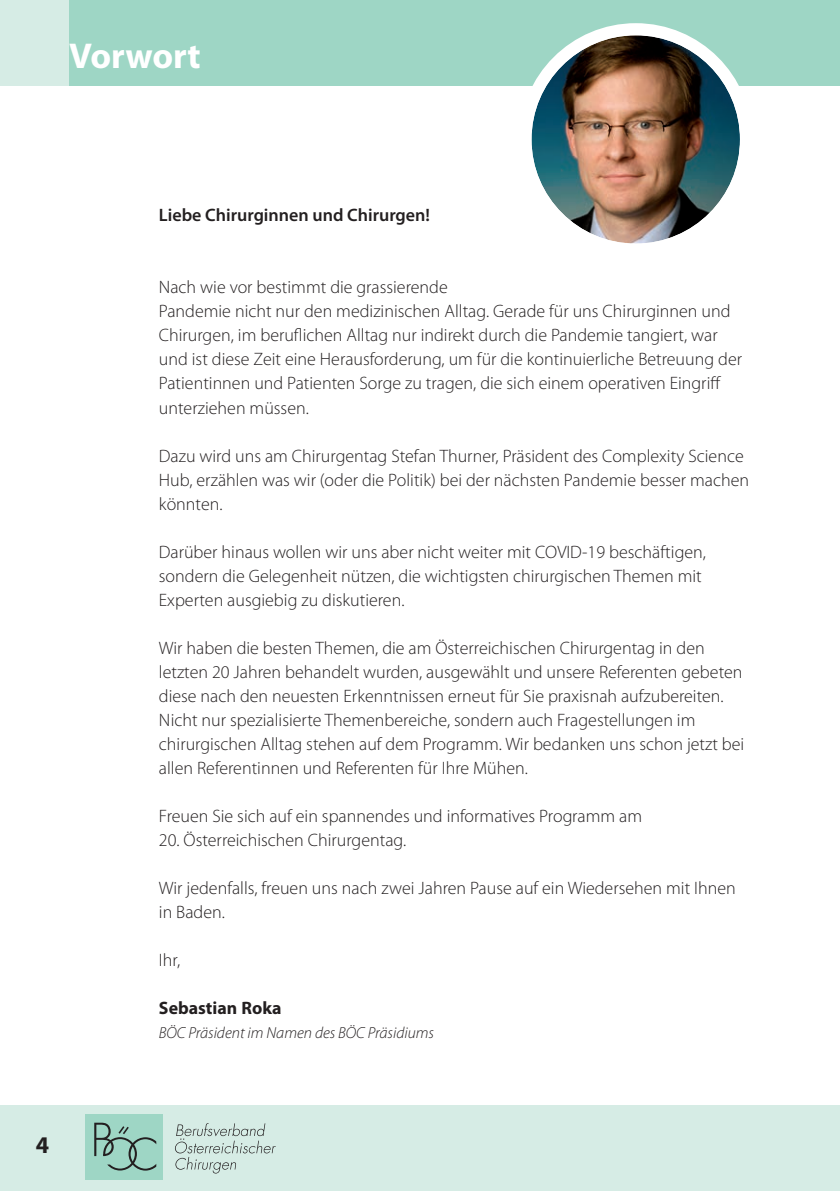
<style>
.page{position:relative;width:840px;height:1191px;background:#fff}
.page>*{position:absolute;margin:0;border:0;box-sizing:border-box;transform-origin:0 0}
.t1{font:700 36px "Myriad Pro";color:#fff}
.t2{font:700 24px "Myriad Pro";color:#231f20}
.t3{font:300 18px/24px "Myriad Pro";color:#231f20}
.t4{font:600 18px "Myriad Pro";color:#231f20}
.t5{font:700 18px "Myriad Pro";color:#231f20}
.t6{font:italic 300 16px "Myriad Pro";color:#231f20}
</style>
<div class="page">
<div style="left:0;top:0;width:839px;height:85px;background:#d6ece5"></div>
<div style="left:0;top:1106px;width:839px;height:85px;background:#d6ece5"></div>
<svg style="left:175px;top:1123px;width:101px;height:50px"></svg>
<div style="left:85px;top:1114px;width:77px;height:65px;background:#9ed6c5"></div>
<svg style="left:94px;top:1122px;width:62px;height:48px"></svg>
<div style="left:69px;top:0;width:770px;height:85px;background:#9ed6c5"></div>
<div style="left:525px;top:29px;width:220px;height:221px;background:#fff;border-radius:50%"></div>
<img style="left:531px;top:35px;width:208px;height:209px;border-radius:104px">
<div style="left:519px;top:23px;width:232px;height:233px;border:12px solid #fff;border-radius:50%"></div>
<h1 class="t1" style="left:69px;top:32px;width:133px">Vorwort</h1>
<h2 class="t2" style="left:36px;top:1129px;width:15px">4</h2>
<p class="t4" style="left:159px;top:204px;width:272px">Liebe Chirurginnen und Chirurgen!</p>
<p class="t3" style="left:159px;top:275px;width:584px">Nach wie vor bestimmt die grassierende<br>Pandemie nicht nur den medizinischen Alltag. Gerade für uns Chirurginnen und Chirurgen, im beruflichen Alltag nur indirekt durch die Pandemie tangiert, war und ist diese Zeit eine Herausforderung, um für die kontinuierliche Betreuung der Patientinnen und Patienten Sorge zu tragen, die sich einem operativen Eingriff unterziehen müssen.</p>
<p class="t3" style="left:159px;top:443px;width:591px">Dazu wird uns am Chirurgentag Stefan Thurner, Präsident des Complexity Science<br>Hub, erzählen was wir (oder die Politik) bei der nächsten Pandemie besser machen könnten.</p>
<p class="t3" style="left:159px;top:539px;width:548px">Darüber hinaus wollen wir uns aber nicht weiter mit COVID-19 beschäftigen, sondern die Gelegenheit nützen, die wichtigsten chirurgischen Themen mit<br>Experten ausgiebig zu diskutieren.</p>
<p class="t3" style="left:159px;top:635px;width:586px">Wir haben die besten Themen, die am Österreichischen Chirurgentag in den letzten 20 Jahren behandelt wurden, ausgewählt und unsere Referenten gebeten diese nach den neuesten Erkenntnissen erneut für Sie praxisnah aufzubereiten.<br>Nicht nur spezialisierte Themenbereiche, sondern auch Fragestellungen im chirurgischen Alltag stehen auf dem Programm. Wir bedanken uns schon jetzt bei allen Referentinnen und Referenten für Ihre Mühen.</p>
<p class="t3" style="left:159px;top:803px;width:484px">Freuen Sie sich auf ein spannendes und informatives Programm am</p>
<p class="t3" style="left:159px;top:827px;width:249px">20. Österreichischen Chirurgentag.</p>
<p class="t3" style="left:159px;top:875px;width:578px">Wir jedenfalls, freuen uns nach zwei Jahren Pause auf ein Wiedersehen mit Ihnen in Baden.</p>
<p class="t3" style="left:159px;top:947px;width:23px">Ihr,</p>
<p class="t5" style="left:159px;top:996px;width:124px">Sebastian Roka</p>
<p class="t6" style="left:159px;top:1022px;width:276px">BÖC Präsident im Namen des BÖC Präsidiums</p>
</div>
